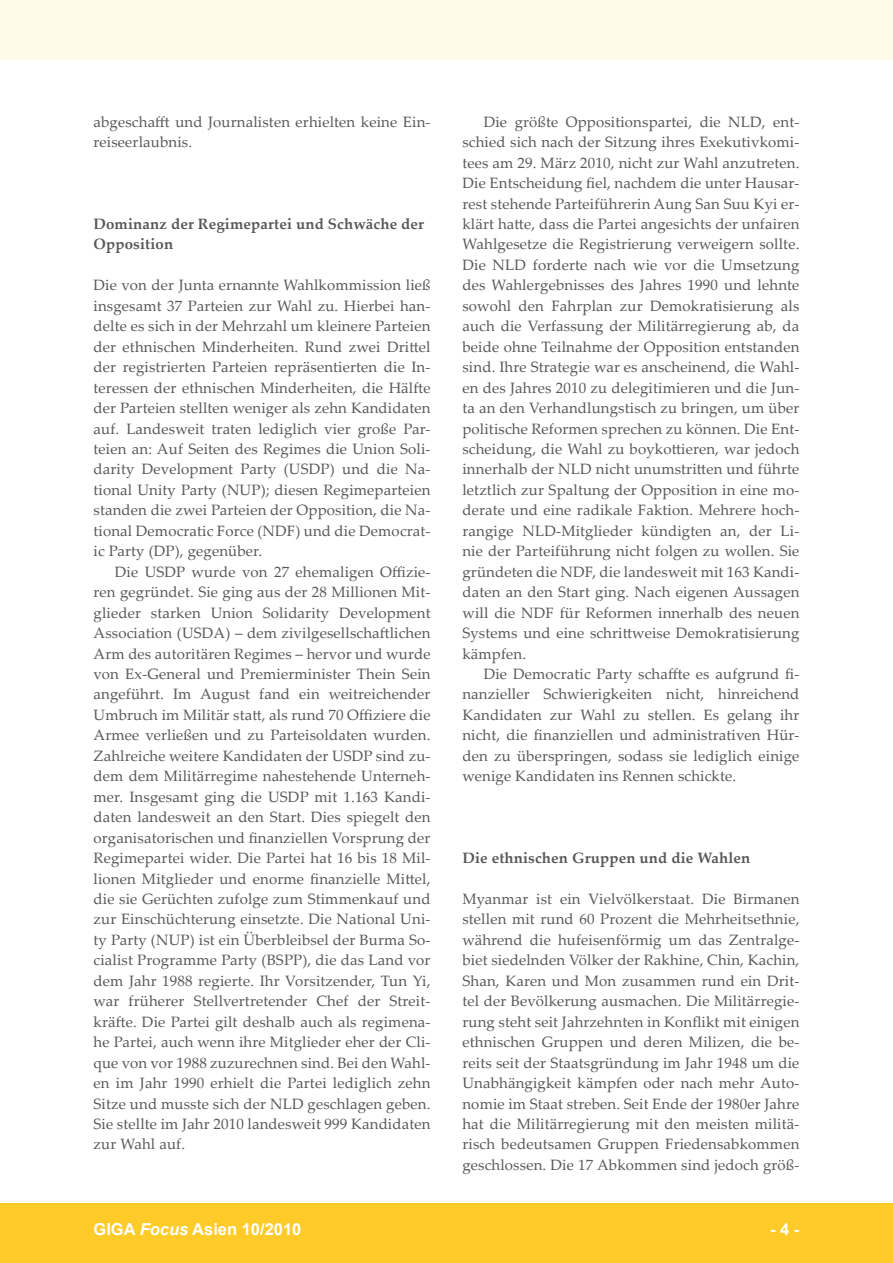
<style>
.page{position:relative;width:893px;height:1263px;background:#fff}
.page>*{position:absolute;margin:0;border:0;box-sizing:border-box;transform-origin:0 0}
.foc__text_fusszeile{font:700 16.5px "Arial";color:#fff}
.foc__text_seitenzahl{font:700 16.5px "Arial";color:#fff}
.foc__text_fliesstext{font:15px/20.4px "Palatino Linotype";letter-spacing:.01em;color:#57585a;text-align:justify}
.foc__text_1__absatz{font:15px/20.4px "Palatino Linotype";letter-spacing:.01em;color:#57585a;text-align:justify}
.foc__text_ueberschri{font:700 15px/20.4px "Palatino Linotype";letter-spacing:.01em;color:#57585a}
.s1{font-style:italic}
</style>
<div class="page">
<div style="left:0;top:1203px;width:893px;height:60px;background:#fecb29"></div>
<div style="left:0;top:1px;width:893px;height:59px;background:#fef9e9"></div>
<p class="foc__text_fliesstext" style="left:94px;top:111px;width:338px">abgeschafft und Journalisten erhielten keine Ein&shy;reiseerlaubnis.</p>
<p class="foc__text_ueberschri" style="left:94px;top:213px;width:332px">Dominanz der Regimepartei und Schwäche der<br>Opposition</p>
<p class="foc__text_1__absatz" style="left:94px;top:274px;width:339px">Die von der Junta ernannte Wahlkommission ließ insgesamt 37 Parteien zur Wahl zu. Hierbei han&shy;delte es sich in der Mehrzahl um kleinere Parteien der ethnischen Minderheiten. Rund zwei Drittel der registrierten Parteien repräsentierten die In&shy;teressen der ethnischen Minderheiten, die Hälfte der Parteien stellten weniger als zehn Kandidaten auf. Landesweit traten lediglich vier große Par&shy;teien an: Auf Seiten des Regimes die Union Soli&shy;darity Development Party (USDP) und die Na&shy;tional Unity Party (NUP); diesen Regimeparteien standen die zwei Parteien der Opposition, die Na&shy;tional Democratic Force (NDF) und die Democrat&shy;ic Party (DP), gegenüber.</p>
<p class="foc__text_fliesstext" style="left:94px;top:561px;width:339px;text-indent:21px">Die USDP wurde von 27 ehemaligen Offizie&shy;ren gegründet. Sie ging aus der 28 Millionen Mit&shy;glieder starken Union Solidarity Development Association (USDA) – dem zivilgesellschaftlichen Arm des autoritären Regimes – hervor und wurde von Ex-General und Premierminister Thein Sein angeführt. Im August fand ein weitreichender Umbruch im Militär statt, als rund 70 Offiziere die Armee verließen und zu Parteisoldaten wurden.<br>Zahlreiche weitere Kandidaten der USDP sind zu&shy;dem dem Militärregime nahestehende Unterneh&shy;mer. Insgesamt ging die USDP mit 1.163 Kandi&shy;daten landesweit an den Start. Dies spiegelt den organisatorischen und finanziellen Vorsprung der Regimepartei wider. Die Partei hat 16 bis 18 Mil&shy;lionen Mitglieder und enorme finanzielle Mittel, die sie Gerüchten zufolge zum Stimmenkauf und zur Einschüchterung einsetzte. Die National Uni&shy;ty Party (NUP) ist ein Überbleibsel der Burma So&shy;cialist Programme Party (BSPP), die das Land vor dem Jahr 1988 regierte. Ihr Vorsitzender, Tun Yi, war früherer Stellvertretender Chef der Streit&shy;kräfte. Die Partei gilt deshalb auch als regimena&shy;he Partei, auch wenn ihre Mitglieder eher der Cli&shy;que von vor 1988 zuzurechnen sind. Bei den Wahl&shy;en im Jahr 1990 erhielt die Partei lediglich zehn Sitze und musste sich der NLD geschlagen geben.<br>Sie stellte im Jahr 2010 landesweit 999 Kandidaten zur Wahl auf.</p>
<p class="foc__text_fliesstext" style="left:462px;top:111px;width:339px;text-indent:21px">Die größte Oppositionspartei, die NLD, ent&shy;schied sich nach der Sitzung ihres Exekutivkomi&shy;tees am 29. März 2010, nicht zur Wahl anzutreten.<br>Die Entscheidung fiel, nachdem die unter Hausar&shy;rest stehende Parteiführerin Aung San Suu Kyi er&shy;klärt hatte, dass die Partei angesichts der unfairen Wahlgesetze die Registrierung verweigern sollte.<br>Die NLD forderte nach wie vor die Umsetzung des Wahlergebnisses des Jahres 1990 und lehnte sowohl den Fahrplan zur Demokratisierung als auch die Verfassung der Militärregierung ab, da beide ohne Teilnahme der Opposition entstanden sind. Ihre Strategie war es anscheinend, die Wahl&shy;en des Jahres 2010 zu delegitimieren und die Jun&shy;ta an den Verhandlungstisch zu bringen, um über politische Reformen sprechen zu können. Die Ent&shy;scheidung, die Wahl zu boykottieren, war jedoch innerhalb der NLD nicht unumstritten und führte letztlich zur Spaltung der Opposition in eine mo&shy;derate und eine radikale Faktion. Mehrere hoch&shy;rangige NLD-Mitglieder kündigten an, der Li&shy;nie der Parteiführung nicht folgen zu wollen. Sie gründeten die NDF, die landesweit mit 163 Kandi&shy;daten an den Start ging. Nach eigenen Aussagen will die NDF für Reformen innerhalb des neuen Systems und eine schrittweise Demokratisierung kämpfen.</p>
<p class="foc__text_fliesstext" style="left:462px;top:663px;width:338px;text-indent:21px">Die Democratic Party schaffte es aufgrund fi&shy;nanzieller Schwierigkeiten nicht, hinreichend Kandidaten zur Wahl zu stellen. Es gelang ihr nicht, die finanziellen und administrativen Hür&shy;den zu überspringen, sodass sie lediglich einige wenige Kandidaten ins Rennen schickte.</p>
<p class="foc__text_ueberschri" style="left:462px;top:847px;width:289px">Die ethnischen Gruppen und die Wahlen</p>
<p class="foc__text_1__absatz" style="left:462px;top:888px;width:339px">Myanmar ist ein Vielvölkerstaat. Die Birmanen stellen mit rund 60 Prozent die Mehrheitsethnie, während die hufeisenförmig um das Zentralge&shy;biet siedelnden Völker der Rakhine, Chin, Kachin, Shan, Karen und Mon zusammen rund ein Drit&shy;tel der Bevölkerung ausmachen. Die Militärregie&shy;rung steht seit Jahrzehnten in Konflikt mit einigen ethnischen Gruppen und deren Milizen, die be&shy;reits seit der Staatsgründung im Jahr 1948 um die Unabhängigkeit kämpfen oder nach mehr Auto&shy;nomie im Staat streben. Seit Ende der 1980er Jahre hat die Militärregierung mit den meisten militä&shy;risch bedeutsamen Gruppen Friedensabkommen geschlossen. Die 17 Abkommen sind jedoch größ-</p>
<p class="foc__text_fusszeile" style="left:94px;top:1218px;width:209px">GIGA <span class="s1">Focus</span> Asien 10/2010</p>
<p class="foc__text_seitenzahl" style="left:770px;top:1218px;width:31px">- -</p>
</div>
